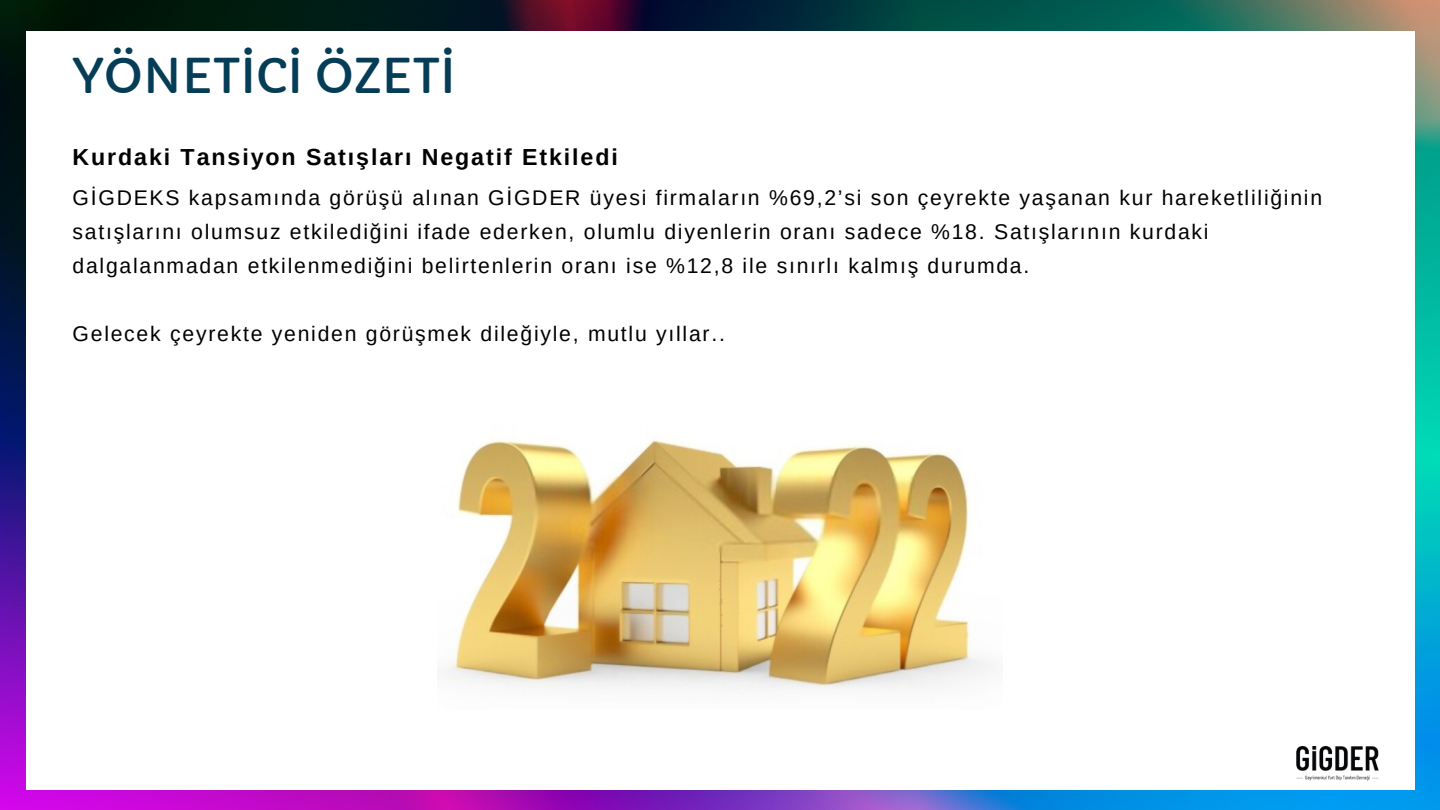
<style>
.page{position:relative;width:1440px;height:810px;background:#fff}
.page>*{position:absolute;margin:0;border:0;box-sizing:border-box;transform-origin:0 0}
.t1{font:47px "Capriola";color:#053d57}
.t2{font:700 23.2px "Arimo";letter-spacing:.08em;color:#000}
.t3{font:21.2px/33.9px "Arimo";letter-spacing:.08em;color:#000}
</style>
<div class="page">
<img style="left:0;top:0;width:1440px;height:810px">
<div style="left:26px;top:31px;width:1389px;height:759px;background:#fff"></div>
<img style="left:1296px;top:747px;width:83px;height:33px">
<img style="left:440px;top:440px;width:549px;height:252px">
<h1 class="t1" style="left:73px;top:48px;width:385px">YÖNETİCİ ÖZETİ</h1>
<p class="t2" style="left:73px;top:144px;width:547px">Kurdaki Tansiyon Satışları Negatif Etkiledi</p>
<p class="t3" style="left:73px;top:181px;width:1251px">GİGDEKS kapsamında görüşü alınan GİGDER üyesi firmaların %69,2’si son çeyrekte yaşanan kur hareketliliğinin satışlarını olumsuz etkilediğini ifade ederken, olumlu diyenlerin oranı sadece %18. Satışlarının kurdaki dalgalanmadan etkilenmediğini belirtenlerin oranı ise %12,8 ile sınırlı kalmış durumda.</p>
<p class="t3" style="left:73px;top:316px;width:654px">Gelecek çeyrekte yeniden görüşmek dileğiyle, mutlu yıllar..</p>
</div>
